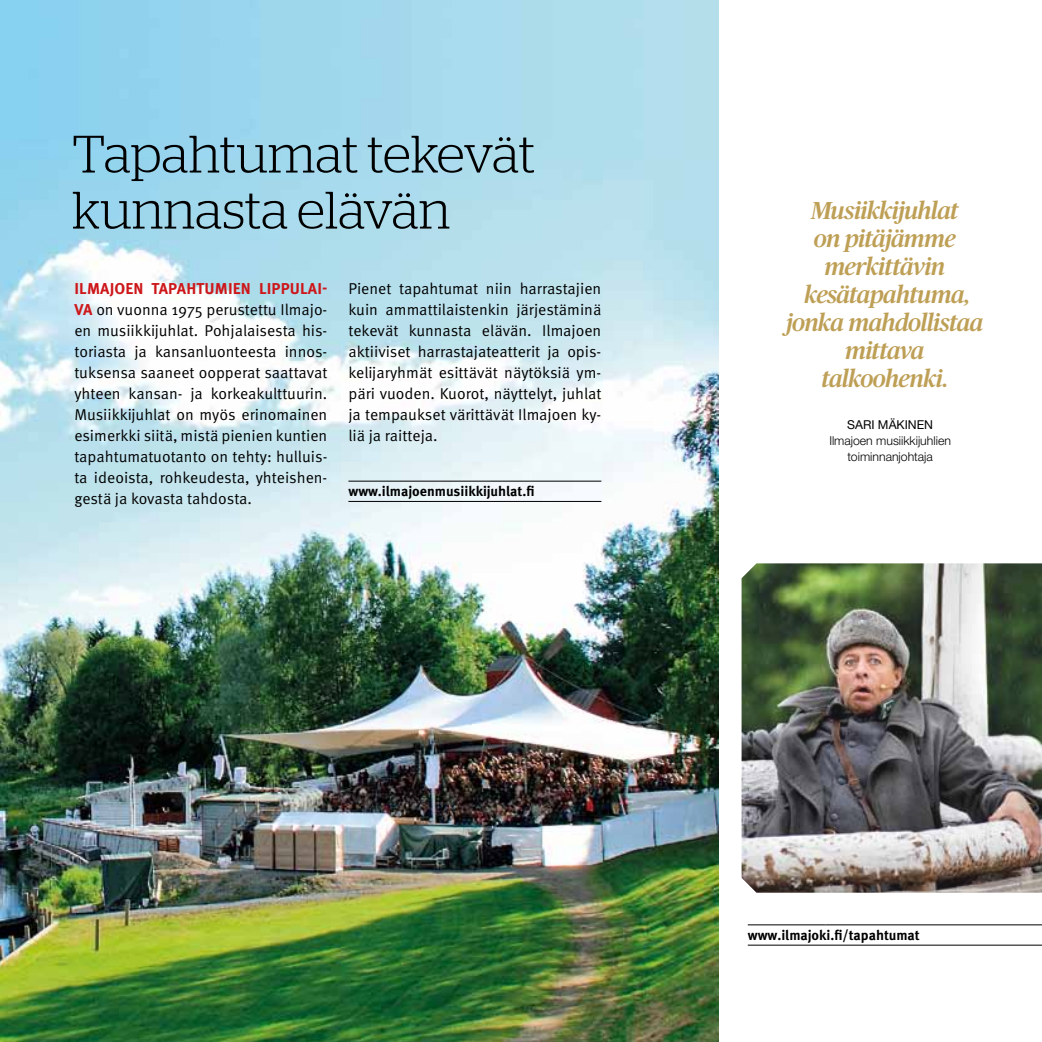
<style>
.page{position:relative;width:1042px;height:1042px;background:#fff}
.page>*{position:absolute;margin:0;border:0;box-sizing:border-box;transform-origin:0 0}
.t1{font:300 52.5px/56px "Stag";color:#000}
.t2{font:italic 500 24.5px/28px "Publico";letter-spacing:-.025em;color:#be9f56;text-align:center}
.t3{font:15.75px/21px "Meta Pro";color:#000;text-align:justify}
.t4{font:700 14px "Meta Pro";color:#000}
.t5{font:300 12.25px/15.8px "Helvetica Neue";color:#000;text-align:center}
.t6{font:12.25px "Helvetica Neue";color:#000}
.s1{font-weight:700;color:#cd171a}
</style>
<div class="page">
<img style="left:0;top:0;width:718px;height:1042px">
<hr style="left:348px;top:481px;width:253px;height:1px;background:#000">
<hr style="left:348px;top:501px;width:253px;height:1px;background:#000">
<hr style="left:748px;top:924px;width:294px;height:1px;background:#000">
<hr style="left:748px;top:945px;width:294px;height:1px;background:#000">
<img style="left:741px;top:563px;width:301px;height:329px">
<h1 class="t1" style="left:72px;top:125px;width:465px">Tapahtumat tekevät kunnasta elävän</h1>
<p class="t3" style="left:74px;top:279px;width:255px"><span class="s1">Ilmajoen tapahtumien lippulai&shy;va</span> on vuonna 1975 perustettu Ilmajo&shy;en musiikkijuhlat. Pohjalaisesta his&shy;toriasta ja kansanluonteesta innos&shy;tuksensa saaneet oopperat saattavat yhteen kansan- ja korkeakulttuurin.<br>Musiikkijuhlat on myös erinomainen esimerkki siitä, mistä pienien kuntien tapahtumatuotanto on tehty: hulluis&shy;ta ideoista, rohkeudesta, yhteishen&shy;gestä ja kovasta tahdosta.</p>
<p class="t3" style="left:348px;top:279px;width:255px">Pienet tapahtumat niin harrastajien kuin ammattilaistenkin järjestäminä tekevät kunnasta elävän. Ilmajoen aktiiviset harrastajateatterit ja opis&shy;kelijaryhmät esittävät näytöksiä ym&shy;päri vuoden. Kuorot, näyttelyt, juhlat ja tempaukset värittävät Ilmajoen ky&shy;liä ja raitteja.</p>
<p class="t4" style="left:348px;top:482px;width:188px">www.ilmajoenmusiikkijuhlat.fi</p>
<h2 class="t2" style="left:786px;top:195px;width:199px">Musiikkijuhlat<br>on pitäjämme merkittävin kesätapahtuma, jonka mahdollistaa mittava talkoohenki.</h2>
<p class="t6" style="left:847px;top:417px;width:87px">SARI MÄKINEN</p>
<p class="t5" style="left:829px;top:432px;width:123px">Ilmajoen musiikkijuhlien toiminnanjohtaja</p>
<p class="t4" style="left:748px;top:926px;width:174px">www.ilmajoki.fi/tapahtumat</p>
</div>
